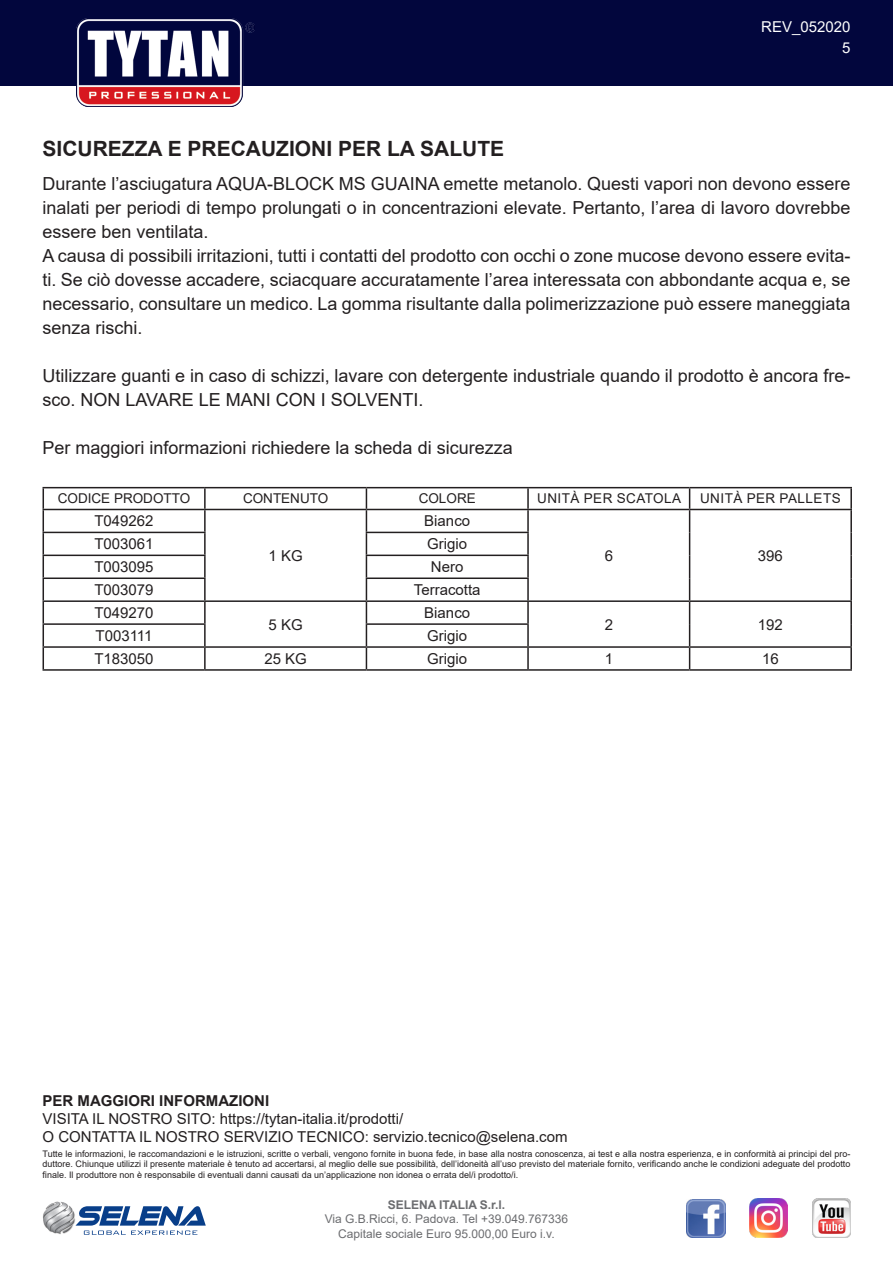
<style>
.page{position:relative;width:893px;height:1263px;background:#fff}
.page>*{position:absolute;margin:0;border:0;box-sizing:border-box;transform-origin:0 0}
.t1{font:700 21px "Arial";color:#231f20}
.t2{font:18px/24px "Arial";color:#231f20;text-align:justify}
.t3{font:15px "Arial";color:#231f20}
.t4{font:700 15px "Arial";color:#231f20}
.t5{font:15px "Arial";color:#fff}
.t6{font:13.5px "Arial";letter-spacing:.035em;color:#231f20}
.t7{font:13.5px "Arial";color:#231f20}
.t8{font:12px/14.4px "Arial";color:#6c6d70;text-align:center}
.t9{font:700 12px "Arial";color:#6c6d70}
.t10{font:9px/10.5px "Arial";color:#231f20;text-align:justify}
</style>
<div class="page">
<div style="left:0;top:0;width:893px;height:85px;background:#02063d"></div>
<img style="left:76px;top:19px;width:179px;height:88px">
<svg style="left:76px;top:1206px;width:130px;height:29px"></svg>
<img style="left:43px;top:1202px;width:33px;height:32px">
<img style="left:687px;top:1199px;width:38px;height:38px">
<img style="left:812px;top:1199px;width:38px;height:38px">
<img style="left:749px;top:1199px;width:39px;height:38px">
<hr style="left:43px;top:487px;width:162px;height:1px;background:#231f20">
<hr style="left:205px;top:487px;width:161px;height:1px;background:#231f20">
<hr style="left:204px;top:488px;width:2px;height:21px;background:#231f20">
<hr style="left:366px;top:487px;width:162px;height:1px;background:#231f20">
<hr style="left:528px;top:487px;width:162px;height:1px;background:#231f20">
<hr style="left:527px;top:488px;width:2px;height:21px;background:#231f20">
<hr style="left:690px;top:487px;width:162px;height:1px;background:#231f20">
<hr style="left:850px;top:488px;width:2px;height:21px;background:#231f20">
<hr style="left:43px;top:509px;width:162px;height:1px;background:#231f20">
<hr style="left:205px;top:509px;width:161px;height:1px;background:#231f20">
<hr style="left:204px;top:510px;width:2px;height:22px;background:#231f20">
<hr style="left:366px;top:509px;width:162px;height:1px;background:#231f20">
<hr style="left:528px;top:509px;width:162px;height:1px;background:#231f20">
<hr style="left:527px;top:510px;width:2px;height:22px;background:#231f20">
<hr style="left:690px;top:509px;width:162px;height:1px;background:#231f20">
<hr style="left:850px;top:510px;width:2px;height:22px;background:#231f20">
<hr style="left:43px;top:532px;width:163px;height:1px;background:#231f20">
<hr style="left:204px;top:533px;width:2px;height:22px;background:#231f20">
<hr style="left:366px;top:532px;width:163px;height:1px;background:#231f20">
<hr style="left:527px;top:533px;width:2px;height:22px;background:#231f20">
<hr style="left:850px;top:532px;width:2px;height:23px;background:#231f20">
<hr style="left:43px;top:555px;width:163px;height:1px;background:#231f20">
<hr style="left:204px;top:556px;width:2px;height:21px;background:#231f20">
<hr style="left:366px;top:555px;width:163px;height:1px;background:#231f20">
<hr style="left:527px;top:556px;width:2px;height:21px;background:#231f20">
<hr style="left:850px;top:555px;width:2px;height:23px;background:#231f20">
<hr style="left:43px;top:577px;width:163px;height:2px;background:#231f20">
<hr style="left:204px;top:579px;width:2px;height:21px;background:#231f20">
<hr style="left:366px;top:577px;width:163px;height:2px;background:#231f20">
<hr style="left:527px;top:579px;width:2px;height:21px;background:#231f20">
<hr style="left:850px;top:578px;width:2px;height:22px;background:#231f20">
<hr style="left:43px;top:600px;width:162px;height:2px;background:#231f20">
<hr style="left:205px;top:600px;width:161px;height:2px;background:#231f20">
<hr style="left:204px;top:602px;width:2px;height:21px;background:#231f20">
<hr style="left:366px;top:600px;width:162px;height:2px;background:#231f20">
<hr style="left:528px;top:600px;width:162px;height:2px;background:#231f20">
<hr style="left:527px;top:602px;width:2px;height:21px;background:#231f20">
<hr style="left:690px;top:600px;width:162px;height:2px;background:#231f20">
<hr style="left:850px;top:602px;width:2px;height:22px;background:#231f20">
<hr style="left:43px;top:623px;width:163px;height:2px;background:#231f20">
<hr style="left:204px;top:625px;width:2px;height:21px;background:#231f20">
<hr style="left:366px;top:623px;width:163px;height:2px;background:#231f20">
<hr style="left:527px;top:625px;width:2px;height:21px;background:#231f20">
<hr style="left:850px;top:624px;width:2px;height:22px;background:#231f20">
<hr style="left:43px;top:646px;width:162px;height:2px;background:#231f20">
<svg style="left:43px;top:488px;width:1px;height:181px"></svg>
<hr style="left:205px;top:646px;width:161px;height:2px;background:#231f20">
<hr style="left:204px;top:648px;width:2px;height:21px;background:#231f20">
<hr style="left:366px;top:646px;width:162px;height:2px;background:#231f20">
<svg style="left:366px;top:488px;width:1px;height:181px"></svg>
<hr style="left:528px;top:646px;width:162px;height:2px;background:#231f20">
<hr style="left:527px;top:648px;width:2px;height:21px;background:#231f20">
<hr style="left:690px;top:646px;width:162px;height:2px;background:#231f20">
<svg style="left:689px;top:488px;width:1px;height:181px"></svg>
<hr style="left:850px;top:648px;width:2px;height:21px;background:#231f20">
<hr style="left:43px;top:669px;width:162px;height:2px;background:#231f20">
<hr style="left:205px;top:669px;width:161px;height:2px;background:#231f20">
<hr style="left:366px;top:669px;width:162px;height:2px;background:#231f20">
<hr style="left:528px;top:669px;width:162px;height:2px;background:#231f20">
<hr style="left:690px;top:669px;width:162px;height:2px;background:#231f20">
<p class="t5" style="left:761px;top:17px;width:91px">REV_052020</p>
<p class="t5" style="left:842px;top:38px;width:10px">5</p>
<p class="t1" style="left:43px;top:133px;width:463px">SICUREZZA E PRECAUZIONI PER LA SALUTE</p>
<p class="t2" style="left:43px;top:172px;width:809px">Durante l’asciugatura AQUA-BLOCK MS GUAINA emette metanolo. Questi vapori non devono essere inalati per periodi di tempo prolungati o in concentrazioni elevate. Pertanto, l’area di lavoro dovrebbe essere ben ventilata.</p>
<p class="t2" style="left:43px;top:244px;width:809px">A causa di possibili irritazioni, tutti i contatti del prodotto con occhi o zone mucose devono essere evita&shy;ti. Se ciò dovesse accadere, sciacquare accuratamente l’area interessata con abbondante acqua e, se necessario, consultare un medico. La gomma risultante dalla polimerizzazione può essere maneggiata senza rischi.</p>
<p class="t2" style="left:43px;top:364px;width:809px">Utilizzare guanti e in caso di schizzi, lavare con detergente industriale quando il prodotto è ancora fre&shy;sco. NON LAVARE LE MANI CON I SOLVENTI.</p>
<p class="t2" style="left:43px;top:436px;width:472px">Per maggiori informazioni richiedere la scheda di sicurezza</p>
<p class="t7" style="left:58px;top:489px;width:134px">CODICE PRODOTTO</p>
<p class="t7" style="left:243px;top:489px;width:87px">CONTENUTO</p>
<p class="t7" style="left:419px;top:489px;width:59px">COLORE</p>
<p class="t6" style="left:537px;top:489px;width:146px">UNITÀ PER SCATOLA</p>
<p class="t6" style="left:700px;top:489px;width:142px">UNITÀ PER PALLETS</p>
<p class="t3" style="left:94px;top:511px;width:61px">T049262</p>
<p class="t3" style="left:269px;top:545px;width:36px">1 KG</p>
<p class="t3" style="left:424px;top:511px;width:47px">Bianco</p>
<p class="t3" style="left:94px;top:534px;width:61px">T003061</p>
<p class="t3" style="left:427px;top:534px;width:42px">Grigio</p>
<p class="t3" style="left:94px;top:557px;width:61px">T003095</p>
<p class="t3" style="left:431px;top:557px;width:34px">Nero</p>
<p class="t3" style="left:94px;top:580px;width:61px">T003079</p>
<p class="t3" style="left:414px;top:580px;width:68px">Terracotta</p>
<p class="t3" style="left:94px;top:602px;width:61px">T049270</p>
<p class="t3" style="left:269px;top:614px;width:36px">5 KG</p>
<p class="t3" style="left:605px;top:545px;width:10px">6</p>
<p class="t3" style="left:758px;top:545px;width:27px">396</p>
<p class="t3" style="left:424px;top:602px;width:47px">Bianco</p>
<p class="t3" style="left:605px;top:614px;width:10px">2</p>
<p class="t3" style="left:758px;top:614px;width:27px">192</p>
<p class="t3" style="left:96px;top:625px;width:58px">T003111</p>
<p class="t3" style="left:427px;top:625px;width:42px">Grigio</p>
<p class="t3" style="left:94px;top:648px;width:61px">T183050</p>
<p class="t3" style="left:264px;top:648px;width:44px">25 KG</p>
<p class="t3" style="left:427px;top:648px;width:42px">Grigio</p>
<p class="t3" style="left:605px;top:648px;width:10px">1</p>
<p class="t3" style="left:762px;top:648px;width:18px">16</p>
<p class="t4" style="left:43px;top:1090px;width:228px">PER MAGGIORI INFORMAZIONI</p>
<p class="t3" style="left:43px;top:1108px;width:362px">VISITA IL NOSTRO SITO: https://tytan-italia.it/prodotti/</p>
<p class="t3" style="left:43px;top:1126px;width:527px">O CONTATTA IL NOSTRO SERVIZIO TECNICO: servizio.tecnico@selena.com</p>
<p class="t10" style="left:43px;top:1148px;width:809px">Tutte le informazioni, le raccomandazioni e le istruzioni, scritte o verbali, vengono fornite in buona fede, in base alla nostra conoscenza, ai test e alla nostra esperienza, e in conformità ai principi del pro&shy;duttore. Chiunque utilizzi il presente materiale è tenuto ad accertarsi, al meglio delle sue possibilità, dell’idoneità all’uso previsto del materiale fornito, verificando anche le condizioni adeguate del prodotto finale. Il produttore non è responsabile di eventuali danni causati da un’applicazione non idonea o errata del/i prodotto/i.</p>
<p class="t9" style="left:388px;top:1196px;width:119px">SELENA ITALIA S.r.l.</p>
<p class="t8" style="left:325px;top:1212px;width:245px">Via G.B.Ricci, 6. Padova. Tel +39.049.767336<br>Capitale sociale Euro 95.000,00 Euro i.v.</p>
</div>
